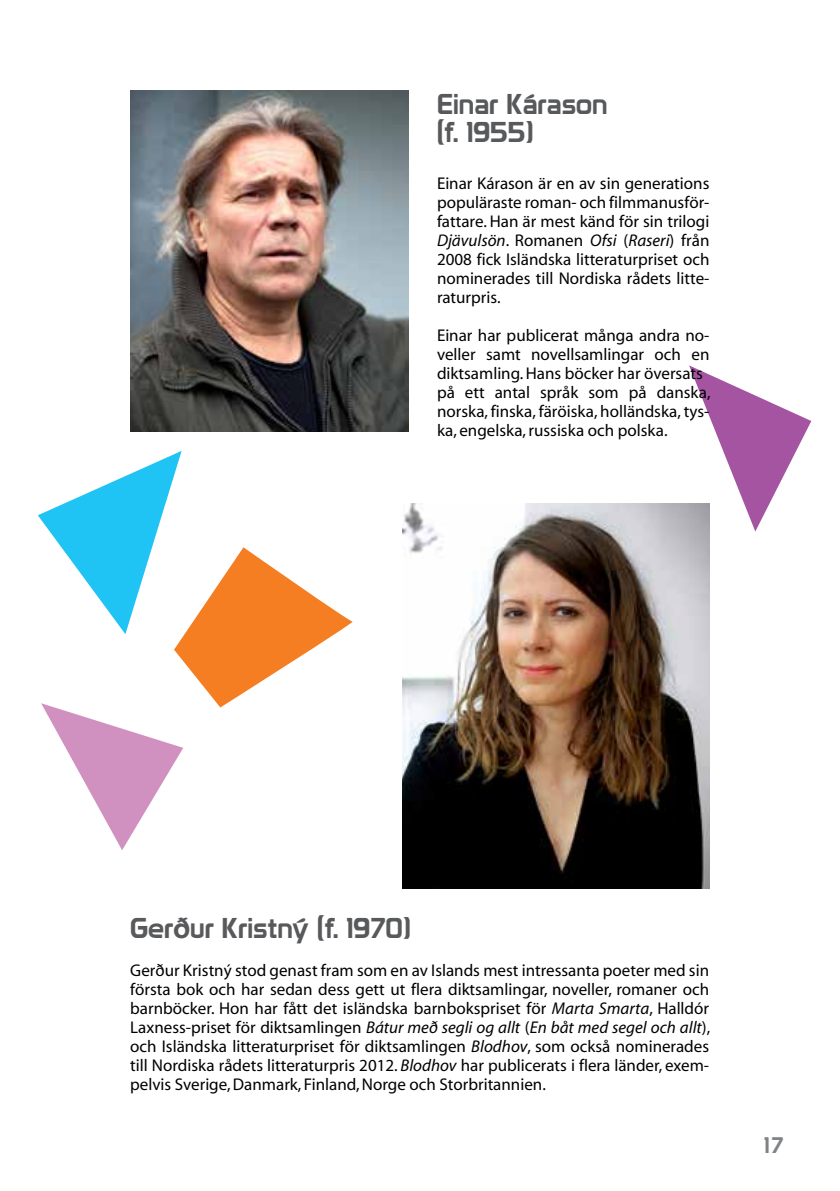
<style>
.page{position:relative;width:840px;height:1191px;background:#fff}
.page>*{position:absolute;margin:0;border:0;box-sizing:border-box;transform-origin:0 0}
.t1{font:28px/28px "Prototype";color:#58595b}
.t2{font:22px "Prototype";color:#808285}
.t3{font:17px/19px "Myriad";color:#000;text-align:justify}
.s1{font-style:italic}
</style>
<div class="page">
<svg style="left:38px;top:451px;width:315px;height:399px"></svg>
<svg style="left:689px;top:365px;width:121px;height:166px"></svg>
<img style="left:130px;top:91px;width:278px;height:340px">
<img style="left:402px;top:503px;width:307px;height:386px">
<h1 class="t1" style="left:437px;top:89px;width:172px">Einar Kárason (f. 1955)</h1>
<p class="t3" style="left:437px;top:174px;width:274px">Einar Kárason är en av sin generations populäraste roman- och filmmanusför&shy;fattare. Han är mest känd för sin trilogi <span class="s1">Djävulsön</span>. Romanen <span class="s1">Ofsi</span> (<span class="s1">Raseri</span>) från 2008 fick Isländska litteraturpriset och nominerades till Nordiska rådets litte&shy;raturpris.</p>
<p class="t3" style="left:437px;top:326px;width:275px;text-align:left">Einar har publicerat många andra no&shy;veller samt novellsamlingar och en diktsamling. Hans böcker har översats på ett antal språk som på danska, norska, finska, färöiska, holländska, tys&shy;ka, engelska, russiska och polska.</p>
<h1 class="t1" style="left:130px;top:914px;width:281px">Gerður Kristný (f. 1970)</h1>
<p class="t3" style="left:130px;top:961px;width:581px">Gerður Kristný stod genast fram som en av Islands mest intressanta poeter med sin första bok och har sedan dess gett ut flera diktsamlingar, noveller, romaner och barnböcker. Hon har fått det isländska barnbokspriset för <span class="s1">Marta Smarta</span>, Halldór Laxness-priset för diktsamlingen <span class="s1">Bátur með segli og allt</span> (<span class="s1">En båt med segel och allt</span>), och Isländska litteraturpriset för diktsamlingen <span class="s1">Blodhov</span>, som också nominerades till Nordiska rådets litteraturpris 2012. <span class="s1">Blodhov</span> har publicerats i flera länder, exem&shy;pelvis Sverige, Danmark, Finland, Norge och Storbritannien.</p>
<p class="t2" style="left:763px;top:1132px;width:21px">17</p>
</div>
